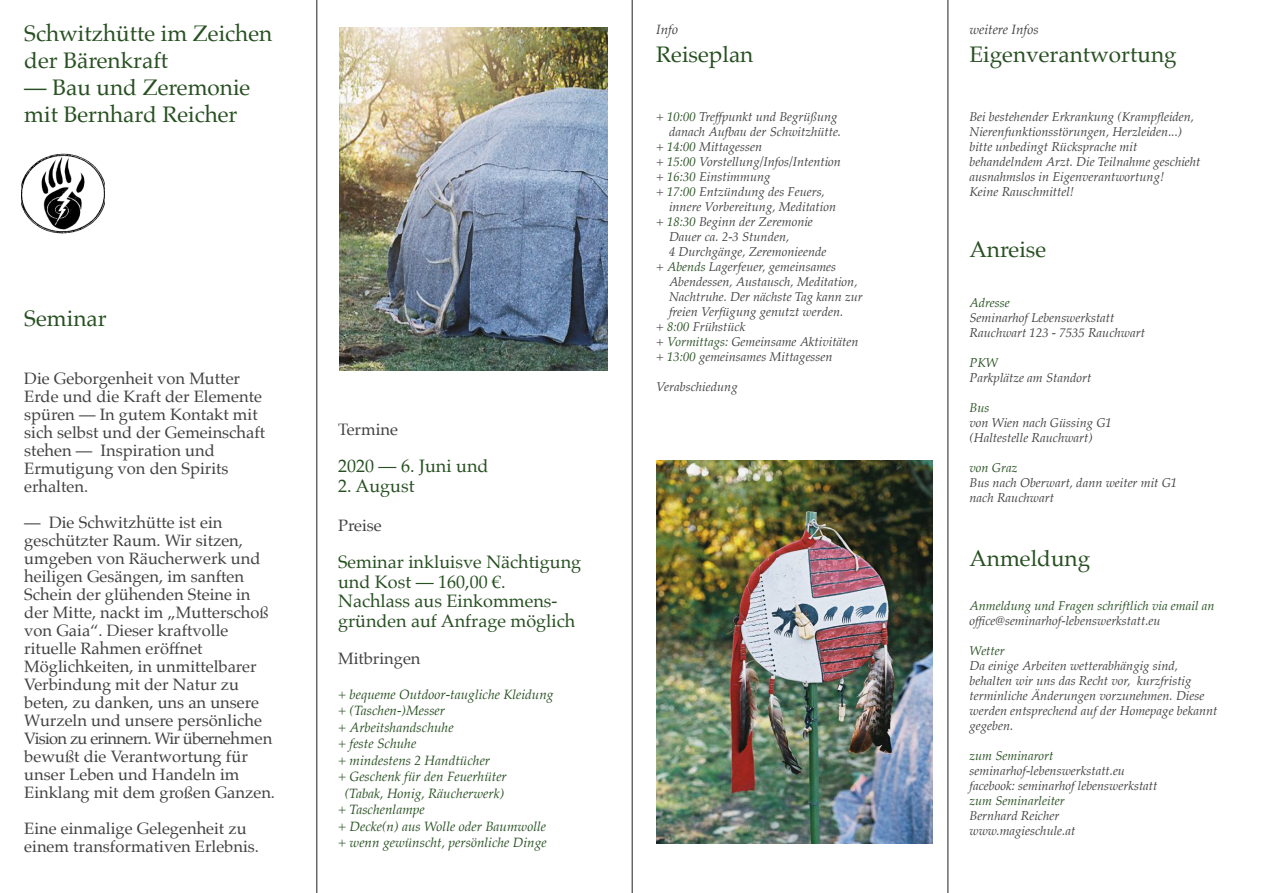
<style>
.page{position:relative;width:1263px;height:893px;background:#fff}
.page>*{position:absolute;margin:0;border:0;box-sizing:border-box;transform-origin:0 0}
.Tag{font:22.5px/27px "Palatino";color:#285022}
.Fliesstext{font:18px/19.5px "Palatino";color:#285022}
.Fliesstext-2{font:16.5px/18px "Palatino";color:#414141}
.Teaser{font:italic 13.5px/16.5px "Palatino";color:#285022;text-align:center}
.Tag-2{font:italic 13.5px "Palatino";color:#414141}
.Teaser-2{font:italic 12.75px/15px "Palatino";color:#414141}
.Teaser-3{font:italic 12.75px/15px "Palatino";color:#285022}
.s1{color:#285022}
.s2{color:#414141}
</style>
<div class="page">
<hr style="left:317px;top:0;width:1px;height:893px;background:#231f20">
<hr style="left:632px;top:0;width:1px;height:893px;background:#231f20">
<hr style="left:948px;top:0;width:1px;height:893px;background:#231f20">
<img style="left:656px;top:461px;width:276px;height:382px">
<img style="left:21px;top:153px;width:84px;height:81px">
<img style="left:339px;top:27px;width:269px;height:344px">
<p class="Tag" style="left:24px;top:20px;width:249px">Schwitzhütte im Zeichen der Bärenkraft</p>
<p class="Tag" style="left:24px;top:74px;width:227px">— Bau und Zeremonie mit Bernhard Reicher</p>
<p class="Tag" style="left:24px;top:305px;width:84px">Seminar</p>
<p class="Fliesstext-2" style="left:24px;top:369px;width:242px">Die Geborgenheit von Mutter<br>Erde und die Kraft der Elemente spüren — In gutem Kontakt mit sich selbst und der Gemeinschaft stehen — Inspiration und<br>Ermutigung von den Spirits erhalten.</p>
<p class="Fliesstext-2" style="left:24px;top:513px;width:252px">— Die Schwitzhütte ist ein geschützter Raum. Wir sitzen, umgeben von Räucherwerk und heiligen Gesängen, im sanften<br>Schein der glühenden Steine in der Mitte, nackt im „Mutterschoß von Gaia“. Dieser kraftvolle rituelle Rahmen eröffnet<br>Möglichkeiten, in unmittelbarer<br>Verbindung mit der Natur zu beten, zu danken, uns an unsere<br>Wurzeln und unsere persönliche<br>Vision zu erinnern. Wir übernehmen bewußt die Verantwortung für unser Leben und Handeln im<br>Einklang mit dem großen Ganzen.</p>
<p class="Fliesstext-2" style="left:24px;top:819px;width:236px">Eine einmalige Gelegenheit zu einem transformativen Erlebnis.</p>
<p class="Fliesstext-2" style="left:338px;top:420px;width:61px">Termine</p>
<p class="Fliesstext" style="left:338px;top:456px;width:152px">2020 — 6. Juni und</p>
<p class="Fliesstext" style="left:338px;top:476px;width:78px">2. August</p>
<p class="Fliesstext-2" style="left:338px;top:516px;width:45px">Preise</p>
<p class="Fliesstext" style="left:338px;top:552px;width:245px">Seminar inkluisve Nächtigung und Kost — 160,00 €.<br>Nachlass aus Einkommens&shy;gründen auf Anfrage möglich</p>
<p class="Fliesstext-2" style="left:338px;top:649px;width:84px">Mitbringen</p>
<p class="Teaser" style="left:338px;top:685px;width:217px">+ bequeme Outdoor-taugliche Kleidung</p>
<p class="Teaser" style="left:338px;top:702px;width:109px">+ (Taschen-)Messer</p>
<p class="Teaser" style="left:338px;top:718px;width:117px">+ Arbeitshandschuhe</p>
<p class="Teaser" style="left:338px;top:735px;width:80px">+ feste Schuhe</p>
<p class="Teaser" style="left:338px;top:751px;width:154px">+ mindestens 2 Handtücher</p>
<p class="Teaser" style="left:338px;top:768px;width:170px">+ Geschenk für den Feuerhüter (Tabak, Honig, Räucherwerk)</p>
<p class="Teaser" style="left:338px;top:801px;width:88px">+ Taschenlampe</p>
<p class="Teaser" style="left:338px;top:817px;width:210px">+ Decke(n) aus Wolle oder Baumwolle</p>
<p class="Teaser" style="left:338px;top:834px;width:210px">+ wenn gewünscht, persönliche Dinge</p>
<p class="Tag-2" style="left:656px;top:18px;width:23px">Info</p>
<p class="Tag-2" style="left:969px;top:18px;width:71px">weitere Infos</p>
<p class="Tag" style="left:656px;top:41px;width:99px">Reiseplan</p>
<p class="Teaser-2" style="left:656px;top:109px;width:186px;text-align:right">+ <span class="s1">10:00</span> Treffpunkt und Begrüßung danach Aufbau der Schwitzhütte.</p>
<p class="Teaser-2" style="left:656px;top:139px;width:107px">+ <span class="s1">14:00</span> Mittagessen</p>
<p class="Teaser-2" style="left:656px;top:154px;width:186px">+ <span class="s1">15:00</span> Vorstellung/Infos/Intention</p>
<p class="Teaser-2" style="left:656px;top:169px;width:116px">+ <span class="s1">16:30</span> Einstimmung</p>
<p class="Teaser-2" style="left:669px;top:184px;width:169px;text-indent:-13px">+ <span class="s1">17:00</span> Entzündung des Feuers, innere Vorbereitung, Meditation</p>
<p class="Teaser-2" style="left:656px;top:214px;width:158px">+ <span class="s1">18:30</span> Beginn der Zeremonie</p>
<p class="Teaser-2" style="left:669px;top:229px;width:159px">Dauer ca. 2-3 Stunden,<br>4 Durchgänge, Zeremonieende</p>
<p class="Teaser-2" style="left:669px;top:259px;width:195px;text-indent:-13px">+ <span class="s1">Abends</span> Lagerfeuer, gemeinsames Abendessen, Austausch, Meditation, Nachtruhe. Der nächste Tag kann zur freien Verfügung genutzt werden.</p>
<p class="Teaser-2" style="left:656px;top:319px;width:91px">+ <span class="s1">8:00</span> Frühstück</p>
<p class="Teaser-2" style="left:656px;top:334px;width:204px">+ <span class="s1">Vormittags</span>: Gemeinsame Aktivitäten</p>
<p class="Teaser-2" style="left:656px;top:349px;width:178px">+ <span class="s1">13:00</span> gemeinsames Mittagessen</p>
<p class="Teaser-2" style="left:656px;top:379px;width:83px">Verabschiedung</p>
<p class="Tag" style="left:969px;top:41px;width:209px">Eigenverantwortung</p>
<p class="Teaser-2" style="left:969px;top:109px;width:233px">Bei bestehender Erkrankung (Krampfleiden, Nierenfunktionsstörungen, Herzleiden...) bitte unbedingt Rücksprache mit behandelndem Arzt. Die Teilnahme geschieht ausnahmslos in Eigenverantwortung!<br>Keine Rauschmittel!</p>
<p class="Tag" style="left:969px;top:236px;width:78px">Anreise</p>
<p class="Teaser-2" style="left:969px;top:295px;width:177px"><span class="s1">Adresse<br></span>Seminarhof Lebenswerkstatt<br>Rauchwart 123 - 7535 Rauchwart</p>
<p class="Teaser-2" style="left:969px;top:355px;width:123px"><span class="s1">PKW<br></span>Parkplätze am Standort</p>
<p class="Teaser-2" style="left:969px;top:400px;width:144px"><span class="s1">Bus<br></span>von Wien nach Güssing G1 (Haltestelle Rauchwart)</p>
<p class="Teaser-2" style="left:969px;top:460px;width:209px"><span class="s1">von Graz<br></span>Bus nach Oberwart, dann weiter mit G1 nach Rauchwart</p>
<p class="Tag" style="left:969px;top:544px;width:122px">Anmeldung</p>
<p class="Teaser-3" style="left:969px;top:598px;width:246px">Anmeldung und Fragen schriftlich via email an <span class="s2">office@seminarhof-lebenswerkstatt.eu</span></p>
<p class="Teaser-2" style="left:969px;top:643px;width:249px"><span class="s1">Wetter<br></span>Da einige Arbeiten wetterabhängig sind, behalten wir uns das Recht vor, kurzfristig terminliche Änderungen vorzunehmen. Diese werden entsprechend auf der Homepage bekannt gegeben.</p>
<p class="Teaser-2" style="left:969px;top:748px;width:189px"><span class="s1">zum Seminarort </span>seminarhof-lebenswerkstatt.eu facebook: seminarhof lebenswerkstatt</p>
<p class="Teaser-3" style="left:969px;top:793px;width:97px">zum Seminarleiter<br><span class="s2">Bernhard Reicher</span></p>
<p class="Teaser-2" style="left:969px;top:823px;width:107px">www.magieschule.at</p>
</div>
